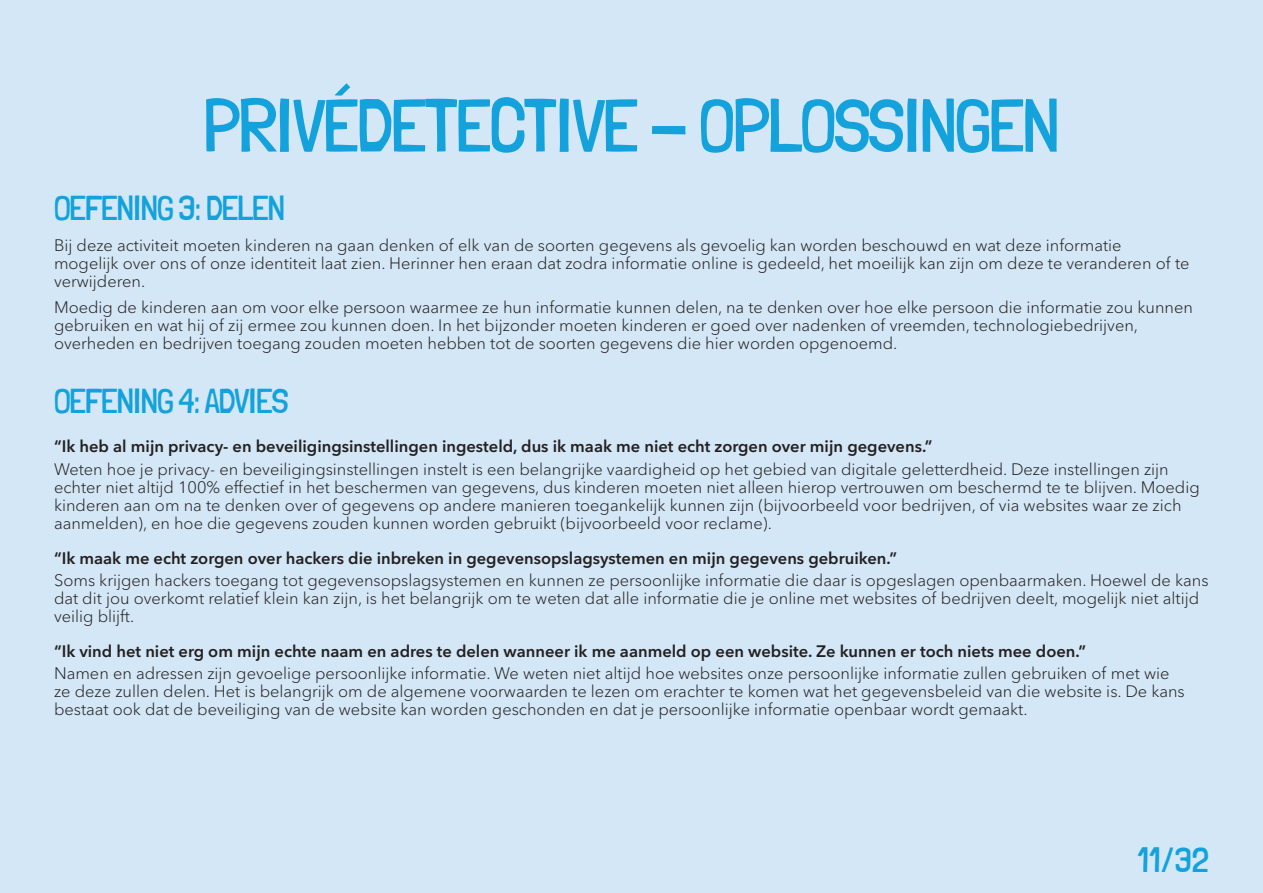
<style>
.page{position:relative;width:1263px;height:893px;background:#d4e7f6}
.page>*{position:absolute;margin:0;border:0;box-sizing:border-box;transform-origin:0 0}
._1__title{font:300 75px "Londrina Solid";letter-spacing:-.03em;color:#14a2dc}
._5__exercise{font:300 34.5px "Londrina Solid";letter-spacing:-.03em;color:#14a2dc}
._8__text{font:300 16.5px/18px "Avenir Next LT Pro";color:#231f20}
._10__text_questiom{font:600 16.5px "Avenir Next LT Pro";color:#231f20}
</style>
<div class="page">
<p class="_1__title" style="left:203px;top:81px;width:858px">PRIVÉDETECTIVE - OPLOSSINGEN</p>
<p class="_5__exercise" style="left:54px;top:188px;width:233px">OEFENING 3: DELEN</p>
<p class="_8__text" style="left:54px;top:236px;width:1137px">Bij deze activiteit moeten kinderen na gaan denken of elk van de soorten gegevens als gevoelig kan worden beschouwd en wat deze informatie mogelijk over ons of onze identiteit laat zien. Herinner hen eraan dat zodra informatie online is gedeeld, het moeilijk kan zijn om deze te veranderen of te verwijderen.</p>
<p class="_8__text" style="left:54px;top:298px;width:1140px">Moedig de kinderen aan om voor elke persoon waarmee ze hun informatie kunnen delen, na te denken over hoe elke persoon die informatie zou kunnen gebruiken en wat hij of zij ermee zou kunnen doen. In het bijzonder moeten kinderen er goed over nadenken of vreemden, technologiebedrijven, overheden en bedrijven toegang zouden moeten hebben tot de soorten gegevens die hier worden opgenoemd.</p>
<p class="_5__exercise" style="left:54px;top:381px;width:236px">OEFENING 4: ADVIES</p>
<p class="_10__text_questiom" style="left:54px;top:437px;width:880px">“Ik heb al mijn privacy- en beveiligingsinstellingen ingesteld, dus ik maak me niet echt zorgen over mijn gegevens.”</p>
<p class="_8__text" style="left:54px;top:460px;width:1147px">Weten hoe je privacy- en beveiligingsinstellingen instelt is een belangrijke vaardigheid op het gebied van digitale geletterdheid. Deze instellingen zijn echter niet altijd 100% effectief in het beschermen van gegevens, dus kinderen moeten niet alleen hierop vertrouwen om beschermd te te blijven. Moedig kinderen aan om na te denken over of gegevens op andere manieren toegankelijk kunnen zijn (bijvoorbeeld voor bedrijven, of via websites waar ze zich aanmelden), en hoe die gegevens zouden kunnen worden gebruikt (bijvoorbeeld voor reclame).</p>
<p class="_10__text_questiom" style="left:54px;top:548px;width:845px">“Ik maak me echt zorgen over hackers die inbreken in gegevensopslagsystemen en mijn gegevens gebruiken.”</p>
<p class="_8__text" style="left:54px;top:571px;width:1156px">Soms krijgen hackers toegang tot gegevensopslagsystemen en kunnen ze persoonlijke informatie die daar is opgeslagen openbaarmaken. Hoewel de kans dat dit jou overkomt relatief klein kan zijn, is het belangrijk om te weten dat alle informatie die je online met websites of bedrijven deelt, mogelijk niet altijd veilig blijft.</p>
<p class="_10__text_questiom" style="left:54px;top:641px;width:1033px">“Ik vind het niet erg om mijn echte naam en adres te delen wanneer ik me aanmeld op een website. Ze kunnen er toch niets mee doen.”</p>
<p class="_8__text" style="left:54px;top:664px;width:1132px">Namen en adressen zijn gevoelige persoonlijke informatie. We weten niet altijd hoe websites onze persoonlijke informatie zullen gebruiken of met wie ze deze zullen delen. Het is belangrijk om de algemene voorwaarden te lezen om erachter te komen wat het gegevensbeleid van die website is. De kans bestaat ook dat de beveiliging van de website kan worden geschonden en dat je persoonlijke informatie openbaar wordt gemaakt.</p>
<h2 class="_5__exercise" style="left:1137px;top:840px;width:73px">11/32</h2>
</div>
